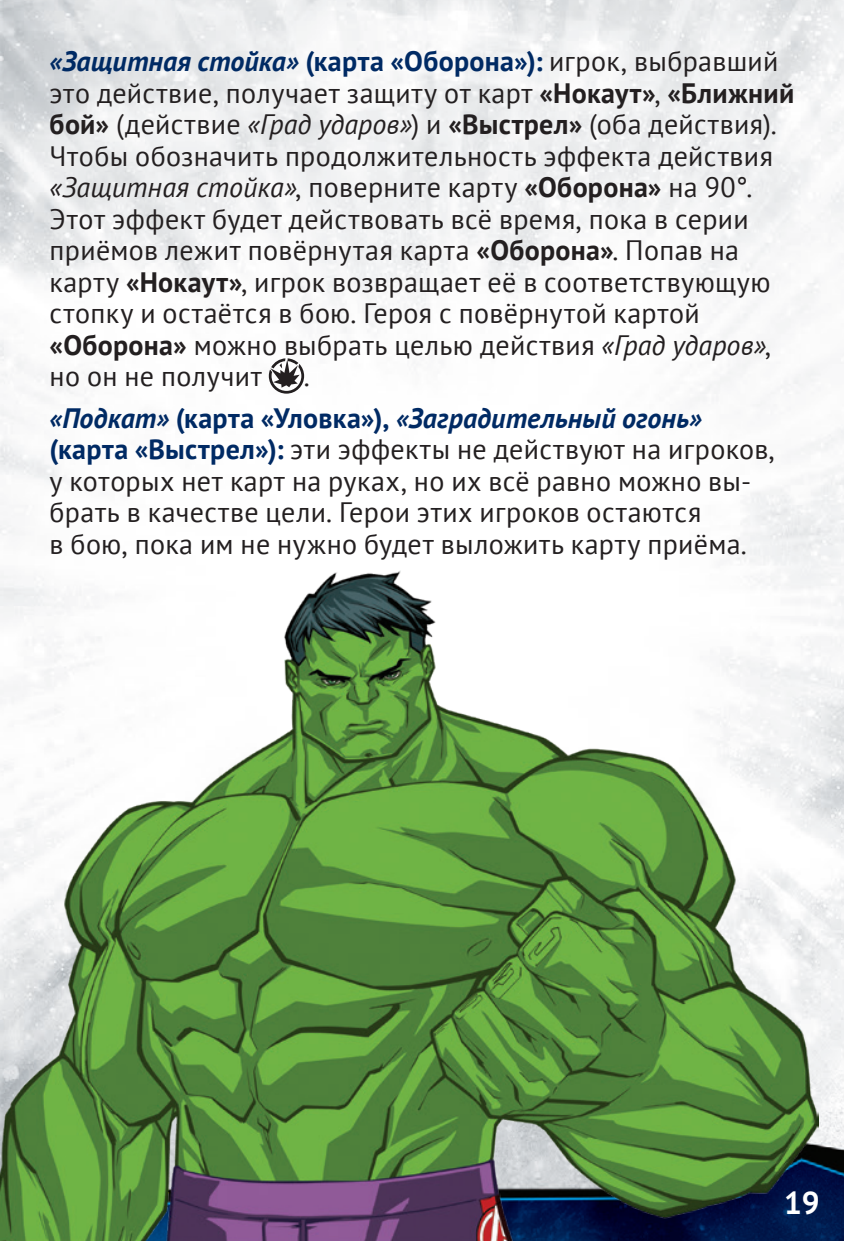
<style>
.page{position:relative;width:844px;height:1241px;background:#fff}
.page>*{position:absolute;margin:0;border:0;box-sizing:border-box;transform-origin:0 0}
.t1{font:700 31.5px "PT Sans";color:#fff}
.t2{font:28px/31.5px "PT Sans";letter-spacing:.015em;color:#231f20}
.t3{font:italic 700 28px/41.3px "PT Sans";color:#002a64}
.s1{font-weight:700;font-style:italic;color:#002a64}
.s2{font-weight:700;color:#002a64}
.s3{font-weight:700}
.s4{font-style:italic}
.s5{font-weight:400;font-style:normal;color:#231f20}
.s6{font-style:normal}
</style>
<div class="page">
<img style="left:0;top:0;width:843px;height:1240px">
<svg style="left:269px;top:358px;width:35px;height:35px"></svg>
<img style="left:0;top:570px;width:818px;height:670px">
<p class="t2" style="left:50px;top:45px;width:746px"><span class="s1">«Защитная стойка»</span> <span class="s2">(карта «Оборона»):</span> игрок, выбравший это действие, получает защиту от карт <span class="s3">«Нокаут»</span>, <span class="s3">«Ближний бой»</span> (действие <span class="s4">«Град ударов»</span>) и <span class="s3">«Выстрел»</span> (оба действия).<br>Чтобы обозначить продолжительность эффекта действия <span class="s4">«Защитная стойка»</span>, поверните карту <span class="s3">«Оборона»</span> на 90°.<br>Этот эффект будет действовать всё время, пока в серии приёмов лежит повёрнутая карта <span class="s3">«Оборона»</span>. Попав на карту <span class="s3">«Нокаут»</span>, игрок возвращает её в соответствующую стопку и остаётся в бою. Героя с повёрнутой картой <span class="s3">«Оборона»</span> можно выбрать целью действия <span class="s4">«Град ударов»</span>, но он не получит</p>
<p class="t3" style="left:50px;top:355px;width:653px;text-indent:254px"><span class="s5">.<br></span>«Подкат» <span class="s6">(карта «Уловка»),</span> «Заградительный огонь»</p>
<p class="t2" style="left:50px;top:433px;width:726px"><span class="s2">(карта «Выстрел»):</span> эти эффекты не действуют на игроков, у которых нет карт на руках, но их всё равно можно вы&shy;брать в качестве цели. Герои этих игроков остаются<br>в бою, пока им не нужно будет выложить карту приёма.</p>
<p class="t1" style="left:783px;top:1181px;width:37px">19</p>
</div>
